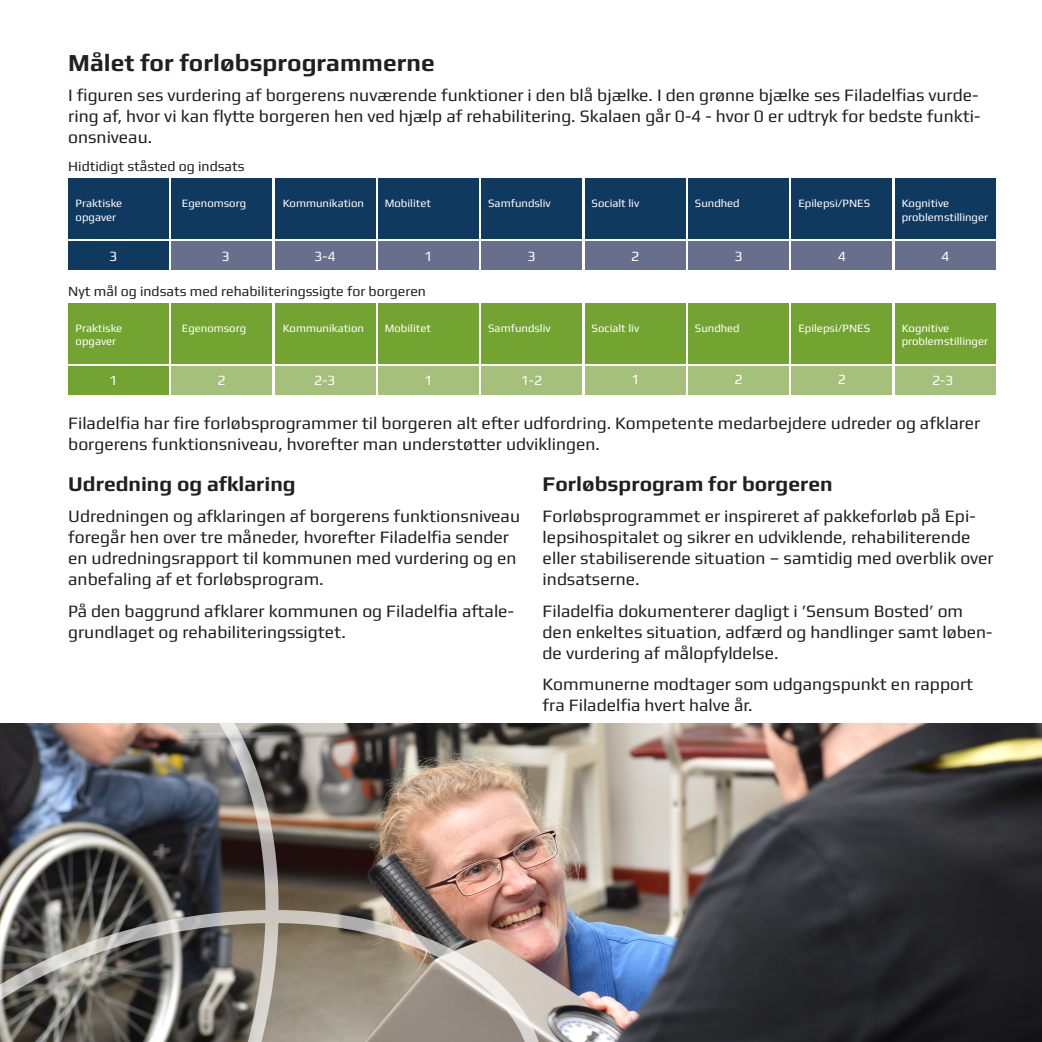
<style>
.page{position:relative;width:1042px;height:1042px;background:#fff}
.page>*{position:absolute;margin:0;border:0;box-sizing:border-box;transform-origin:0 0}
.t1{font:700 24.5px "Play";color:#231f20}
.t2{font:700 21px "Play";color:#231f20}
.t3{font:17.5px/21px "Play";color:#231f20}
.t4{font:14.17px "Play";color:#231f20}
.t5{font:14.17px "Play";color:#fff}
.t6{font:11.38px "Play";color:#fff}
</style>
<div class="page">
<div style="left:68px;top:179px;width:100px;height:60px;background:#103960"></div>
<div style="left:172px;top:179px;width:100px;height:60px;background:#103960"></div>
<div style="left:275px;top:179px;width:100px;height:60px;background:#103960"></div>
<div style="left:378px;top:179px;width:100px;height:60px;background:#103960"></div>
<div style="left:482px;top:179px;width:100px;height:60px;background:#103960"></div>
<div style="left:585px;top:179px;width:100px;height:60px;background:#103960"></div>
<div style="left:688px;top:179px;width:100px;height:60px;background:#103960"></div>
<div style="left:792px;top:179px;width:100px;height:60px;background:#103960"></div>
<div style="left:895px;top:179px;width:100px;height:60px;background:#103960"></div>
<div style="left:68px;top:242px;width:100px;height:28px;background:#103960"></div>
<div style="left:172px;top:242px;width:100px;height:28px;background:#676f8d"></div>
<div style="left:275px;top:242px;width:100px;height:28px;background:#676f8d"></div>
<div style="left:378px;top:242px;width:100px;height:28px;background:#676f8d"></div>
<div style="left:482px;top:242px;width:100px;height:28px;background:#676f8d"></div>
<div style="left:585px;top:242px;width:100px;height:28px;background:#676f8d"></div>
<div style="left:688px;top:242px;width:100px;height:28px;background:#676f8d"></div>
<div style="left:792px;top:242px;width:100px;height:28px;background:#676f8d"></div>
<div style="left:895px;top:242px;width:100px;height:28px;background:#676f8d"></div>
<div style="left:68px;top:304px;width:100px;height:60px;background:#73a432"></div>
<div style="left:172px;top:304px;width:100px;height:60px;background:#73a432"></div>
<div style="left:275px;top:304px;width:100px;height:60px;background:#73a432"></div>
<div style="left:378px;top:304px;width:100px;height:60px;background:#73a432"></div>
<div style="left:482px;top:304px;width:100px;height:60px;background:#73a432"></div>
<div style="left:585px;top:304px;width:100px;height:60px;background:#73a432"></div>
<div style="left:688px;top:304px;width:100px;height:60px;background:#73a432"></div>
<div style="left:792px;top:304px;width:100px;height:60px;background:#73a432"></div>
<div style="left:895px;top:304px;width:100px;height:60px;background:#73a432"></div>
<div style="left:68px;top:366px;width:100px;height:28px;background:#73a432"></div>
<div style="left:172px;top:366px;width:100px;height:28px;background:#a4c07a"></div>
<div style="left:275px;top:366px;width:100px;height:28px;background:#a4c07a"></div>
<div style="left:378px;top:366px;width:100px;height:28px;background:#a4c07a"></div>
<div style="left:482px;top:366px;width:100px;height:28px;background:#a4c07a"></div>
<div style="left:585px;top:366px;width:100px;height:28px;background:#a4c07a"></div>
<div style="left:688px;top:366px;width:100px;height:28px;background:#a4c07a"></div>
<div style="left:792px;top:366px;width:100px;height:28px;background:#a4c07a"></div>
<div style="left:895px;top:366px;width:100px;height:28px;background:#a4c07a"></div>
<img style="left:279px;top:724px;width:763px;height:318px">
<img style="left:279px;top:897px;width:269px;height:145px">
<img style="left:0;top:723px;width:279px;height:319px">
<p class="t1" style="left:68px;top:48px;width:368px">Målet for forløbsprogrammerne</p>
<p class="t3" style="left:68px;top:85px;width:913px;text-align:justify">I figuren ses vurdering af borgerens nuværende funktioner i den blå bjælke. I den grønne bjælke ses Filadelfias vurde&shy;ring af, hvor vi kan flytte borgeren hen ved hjælp af rehabilitering. Skalaen går 0-4 - hvor 0 er udtryk for bedste funkti&shy;onsniveau.</p>
<p class="t4" style="left:68px;top:157px;width:178px">Hidtidigt ståsted og indsats</p>
<p class="t6" style="left:76px;top:196px;width:48px">Praktiske</p>
<p class="t6" style="left:76px;top:210px;width:42px">opgaver</p>
<p class="t6" style="left:182px;top:196px;width:66px">Egenomsorg</p>
<p class="t6" style="left:283px;top:196px;width:83px">Kommunikation</p>
<p class="t6" style="left:385px;top:196px;width:48px">Mobilitet</p>
<p class="t6" style="left:488px;top:196px;width:64px">Samfundsliv</p>
<p class="t6" style="left:591px;top:196px;width:49px">Socialt liv</p>
<p class="t6" style="left:695px;top:196px;width:46px">Sundhed</p>
<p class="t6" style="left:798px;top:196px;width:73px">Epilepsi/PNES</p>
<p class="t6" style="left:901px;top:196px;width:49px">Kognitive</p>
<p class="t6" style="left:901px;top:210px;width:88px">problemstillinger</p>
<p class="t5" style="left:109px;top:248px;width:10px">3</p>
<p class="t5" style="left:221px;top:247px;width:10px">3</p>
<p class="t5" style="left:314px;top:248px;width:23px">3-4</p>
<p class="t5" style="left:424px;top:247px;width:10px">1</p>
<p class="t5" style="left:528px;top:248px;width:10px">3</p>
<p class="t5" style="left:631px;top:248px;width:10px">2</p>
<p class="t5" style="left:734px;top:248px;width:10px">3</p>
<p class="t5" style="left:838px;top:248px;width:10px">4</p>
<p class="t5" style="left:941px;top:248px;width:10px">4</p>
<p class="t4" style="left:68px;top:282px;width:359px">Nyt mål og indsats med rehabiliteringssigte for borgeren</p>
<p class="t6" style="left:76px;top:321px;width:48px">Praktiske</p>
<p class="t6" style="left:76px;top:334px;width:42px">opgaver</p>
<p class="t6" style="left:182px;top:321px;width:66px">Egenomsorg</p>
<p class="t6" style="left:283px;top:321px;width:83px">Kommunikation</p>
<p class="t6" style="left:385px;top:321px;width:48px">Mobilitet</p>
<p class="t6" style="left:488px;top:321px;width:64px">Samfundsliv</p>
<p class="t6" style="left:591px;top:321px;width:49px">Socialt liv</p>
<p class="t6" style="left:695px;top:321px;width:46px">Sundhed</p>
<p class="t6" style="left:798px;top:321px;width:73px">Epilepsi/PNES</p>
<p class="t6" style="left:901px;top:321px;width:49px">Kognitive</p>
<p class="t6" style="left:901px;top:334px;width:88px">problemstillinger</p>
<p class="t5" style="left:109px;top:372px;width:10px">1</p>
<p class="t5" style="left:217px;top:372px;width:10px">2</p>
<p class="t5" style="left:314px;top:372px;width:23px">2-3</p>
<p class="t5" style="left:424px;top:372px;width:10px">1</p>
<p class="t5" style="left:521px;top:372px;width:23px">1-2</p>
<p class="t5" style="left:631px;top:371px;width:10px">1</p>
<p class="t5" style="left:734px;top:371px;width:10px">2</p>
<p class="t5" style="left:838px;top:371px;width:10px">2</p>
<p class="t5" style="left:932px;top:372px;width:23px">2-3</p>
<p class="t3" style="left:68px;top:412px;width:913px">Filadelfia har fire forløbsprogrammer til borgeren alt efter udfordring. Kompetente medarbejdere udreder og afklarer borgerens funktionsniveau, hvorefter man understøtter udviklingen.</p>
<p class="t2" style="left:68px;top:471px;width:229px">Udredning og afklaring</p>
<p class="t3" style="left:68px;top:505px;width:453px">Udredningen og afklaringen af borgerens funktionsniveau foregår hen over tre måneder, hvorefter Filadelfia sender en udredningsrapport til kommunen med vurdering og en anbefaling af et forløbsprogram.</p>
<p class="t3" style="left:68px;top:600px;width:447px">På den baggrund afklarer kommunen og Filadelfia aftale&shy;grundlaget og rehabiliteringssigtet.</p>
<p class="t2" style="left:543px;top:471px;width:292px">Forløbsprogram for borgeren</p>
<p class="t3" style="left:543px;top:505px;width:452px">Forløbsprogrammet er inspireret af pakkeforløb på Epi&shy;lepsihospitalet og sikrer en udviklende, rehabiliterende eller stabiliserende situation – samtidig med overblik over indsatserne.</p>
<p class="t3" style="left:543px;top:600px;width:451px">Filadelfia dokumenterer dagligt i ’Sensum Bosted’ om den enkeltes situation, adfærd og handlinger samt løben&shy;de vurdering af målopfyldelse.</p>
<p class="t3" style="left:543px;top:673px;width:432px">Kommunerne modtager som udgangspunkt en rapport fra Filadelfia hvert halve år.</p>
</div>
